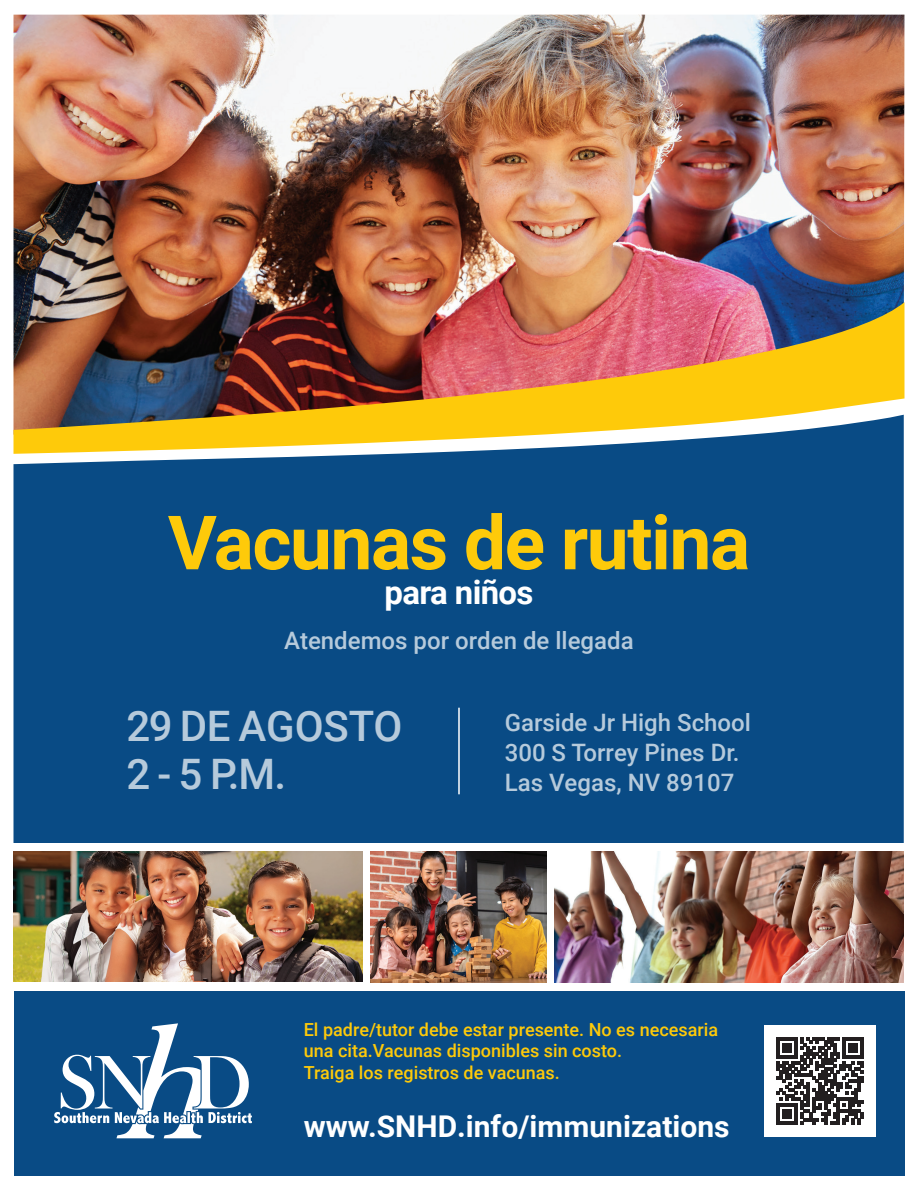
<style>
.page{position:relative;width:918px;height:1188px;background:#fff}
.page>*{position:absolute;margin:0;border:0;box-sizing:border-box;transform-origin:0 0}
.t1{font:700 75px "Roboto";letter-spacing:-.02em;color:#feca0a}
.t2{font:500 42px/48px "Roboto";letter-spacing:-.005em;color:#b6cadb}
.t3{font:700 33px "Roboto";letter-spacing:-.02em;color:#fff}
.t4{font:700 30px "Roboto";color:#fff}
.t5{font:500 24px "Roboto";color:#b6cadb}
.t6{font:500 18px/21.6px "Roboto";color:#feca0a}
</style>
<div class="page">
<div style="left:14px;top:991px;width:891px;height:185px;background:#094b85"></div>
<div style="left:14px;top:454px;width:890px;height:389px;background:#094b85"></div>
<img style="left:14px;top:15px;width:890px;height:287px">
<img style="left:14px;top:302px;width:890px;height:152px">
<img style="left:14px;top:851px;width:348px;height:131px">
<img style="left:555px;top:851px;width:349px;height:131px">
<img style="left:370px;top:851px;width:177px;height:131px">
<hr style="left:458px;top:708px;width:2px;height:86px;background:#fff">
<svg style="left:54px;top:1023px;width:198px;height:115px"></svg>
<div style="left:764px;top:1025px;width:111px;height:111px;background:#fff"></div>
<svg style="left:776px;top:1037px;width:87px;height:87px"></svg>
<p class="t1" style="left:168px;top:490px;width:584px">Vacunas de rutina</p>
<p class="t3" style="left:384px;top:569px;width:151px">para niños</p>
<p class="t5" style="left:284px;top:624px;width:351px">Atendemos por orden de llegada</p>
<p class="t2" style="left:127px;top:701px;width:277px">29 DE AGOSTO<br>2 - 5 P.M.</p>
<p class="t5" style="left:505px;top:706px;width:248px">Garside Jr High School</p>
<p class="t5" style="left:505px;top:736px;width:236px">300 S Torrey Pines Dr.</p>
<p class="t5" style="left:505px;top:766px;width:231px">Las Vegas, NV 89107</p>
<p class="t6" style="left:304px;top:1018px;width:416px">El padre/tutor debe estar presente. No es necesaria una cita.Vacunas disponibles sin costo.<br>Traiga los registros de vacunas.</p>
<p class="t4" style="left:304px;top:1105px;width:427px">www.SNHD.info/immunizations</p>
</div>
